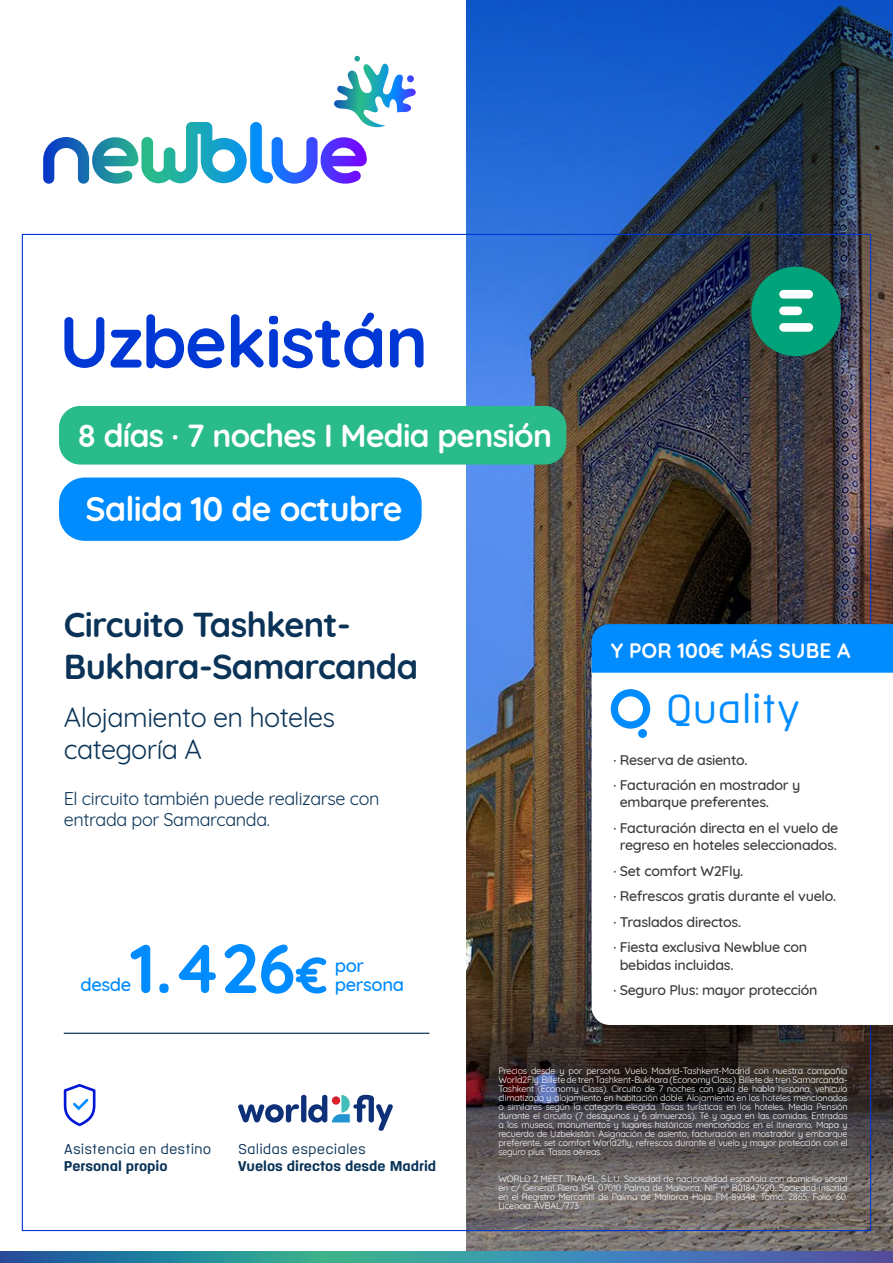
<style>
.page{position:relative;width:893px;height:1263px;background:#fff}
.page>*{position:absolute;margin:0;border:0;box-sizing:border-box;transform-origin:0 0}
.t1{font:700 72px "Quicksand";letter-spacing:-.02em;color:#0038d6}
.t2{font:700 69px "Quicksand";color:#008bff}
.t3{font:300 39px "Binario Soft";color:#008cff}
.t4{font:700 34.5px/41.4px "Quicksand";letter-spacing:-.02em;color:#0a3357}
.t5{font:700 33.9px "Quicksand";letter-spacing:-.02em;color:#fff}
.t6{font:700 31.8px "Quicksand";letter-spacing:-.02em;color:#fff}
.t7{font:27px/32.4px "Quicksand";letter-spacing:-.02em;color:#0a3357}
.t8{font:700 20.85px "Quicksand";color:#fff}
.t9{font:500 18.45px "Quicksand";letter-spacing:-.02em;color:#008bff}
.t10{font:18px/21.6px "Quicksand";letter-spacing:-.02em;color:#0a3357}
.t11{font:500 14.25px/25.7px "Quicksand";letter-spacing:-.02em;color:#3c3c3b}
.t12{font:13.8px "Binario Soft";color:#0a3357}
.t13{font:300 13.8px "Binario Soft";color:#0a3357}
.t14{font:9px/9px "Quicksand";letter-spacing:-.02em;color:#fff;text-align:justify}
.s1{font-size:50.55px}
</style>
<div class="page">
<img style="left:466px;top:536px;width:427px;height:715px">
<img style="left:466px;top:0;width:427px;height:536px">
<svg style="left:0;top:1251px;width:893px;height:12px;background:#3982a4"></svg>
<svg style="left:43px;top:56px;width:373px;height:128px"></svg>
<div style="left:569px;top:619px;width:324px;height:440px;background:#000;opacity:.4"></div>
<svg style="left:592px;top:673px;width:301px;height:352px"></svg>
<div style="left:592px;top:624px;width:301px;height:49px;background:#008cff"></div>
<svg style="left:751px;top:267px;width:90px;height:89px;background:#0e8969"></svg>
<div style="left:779px;top:290px;width:34px;height:9px;background:#fff;border-radius:4px"></div>
<div style="left:779px;top:306px;width:23px;height:9px;background:#fff;border-radius:4px"></div>
<div style="left:779px;top:323px;width:34px;height:9px;background:#fff;border-radius:4px"></div>
<hr style="left:64px;top:1033px;width:365px;height:1px;background:#0a3357">
<div style="left:59px;top:477px;width:363px;height:64px;background:#008bff;border-radius:26px"></div>
<div style="left:59px;top:406px;width:507px;height:58px;background:#2abb8a;border-radius:21px"></div>
<svg style="left:64px;top:1084px;width:31px;height:42px"></svg>
<svg style="left:238px;top:1104px;width:61px;height:18px"></svg>
<div style="left:301px;top:1095px;width:5px;height:27px;background:#0d3078;border-radius:2px"></div>
<svg style="left:308px;top:1095px;width:85px;height:36px"></svg>
<svg style="left:611px;top:689px;width:39px;height:40px"></svg>
<div style="left:638px;top:729px;width:9px;height:9px;background:#008cff;border-radius:50%"></div>
<h1 class="t1" style="left:59px;top:282px;width:371px">Uzbekistán</h1>
<h3 class="t6" style="left:77px;top:409px;width:476px">8 días · 7 noches I Media pensión</h3>
<h3 class="t5" style="left:86px;top:480px;width:318px">Salida 10 de octubre</h3>
<h3 class="t4" style="left:64px;top:601px;width:356px">Circuito Tashkent-<br>Bukhara-Samarcanda</h3>
<h3 class="t7" style="left:64px;top:698px;width:273px">Alojamiento en hoteles categoría A</h3>
<h3 class="t10" style="left:64px;top:786px;width:317px">El circuito también puede realizarse con entrada por Samarcanda.</h3>
<h2 class="t2" style="left:130px;top:911px;width:199px">1.426<span class="s1">€</span></h2>
<h3 class="t9" style="left:335px;top:951px;width:31px">por</h3>
<h3 class="t9" style="left:80px;top:969px;width:52px">desde</h3>
<h3 class="t9" style="left:335px;top:969px;width:71px">persona</h3>
<h3 class="t13" style="left:64px;top:1140px;width:149px">Asistencia en destino</h3>
<h3 class="t12" style="left:64px;top:1157px;width:105px">Personal propio</h3>
<h3 class="t13" style="left:238px;top:1140px;width:129px">Salidas especiales</h3>
<h3 class="t12" style="left:238px;top:1157px;width:200px">Vuelos directos desde Madrid</h3>
<h3 class="t8" style="left:611px;top:633px;width:241px">Y POR 100€ MÁS SUBE A</h3>
<h3 class="t3" style="left:666px;top:684px;width:136px">Quality</h3>
<h3 class="t11" style="left:613px;top:745px;width:189px">· Reserva de asiento.<br>· Facturación en mostrador y</h3>
<h3 class="t11" style="left:613px;top:788px;width:226px;text-indent:6px">embarque preferentes.<br>· Facturación directa en el vuelo de</h3>
<h3 class="t11" style="left:613px;top:831px;width:225px;text-indent:6px">regreso en hoteles seleccionados. · Set comfort W2Fly.<br>· Refrescos gratis durante el vuelo. · Traslados directos.<br>· Fiesta exclusiva Newblue con</h3>
<h3 class="t11" style="left:613px;top:950px;width:206px;text-indent:6px">bebidas incluidas.<br>· Seguro Plus: mayor protección</h3>
<p class="t14" style="left:498px;top:1066px;width:351px">Precios desde y por persona. Vuelo Madrid-Tashkent-Madrid con nuestra compañía World2Fly. Billete de tren Tashkent-Bukhara (Economy Class). Billete de tren Samarcanda-Tashkent (Economy Class). Circuito de 7 noches con guía de habla hispana, vehículo climatizado y alojamiento en habitación doble. Alojamiento en los hoteles mencionados o similares según la categoría elegida. Tasas turísticas en los hoteles. Media Pensión durante el circuito (7 desayunos y 6 almuerzos). Té y agua en las comidas. Entradas a los museos, monumentos y lugares históricos mencionados en el itinerario. Mapa y recuerdo de Uzbekistán. Asignación de asiento, facturación en mostrador y embarque preferente, set comfort World2fly, refrescos durante el vuelo y mayor protección con el seguro plus. Tasas aéreas.</p>
<p class="t14" style="left:498px;top:1174px;width:351px">WORLD 2 MEET TRAVEL, S.L.U. Sociedad de nacionalidad española con domicilio social en c/ General Riera 154, 07010 Palma de Mallorca, NIF nº B01847920. Sociedad inscrita en el Registro Mercantil de Palma de Mallorca Hoja: PM-89348, Tomo: 2865, Folio: 60.<br>Licencia: AVBAL/773</p>
</div>
